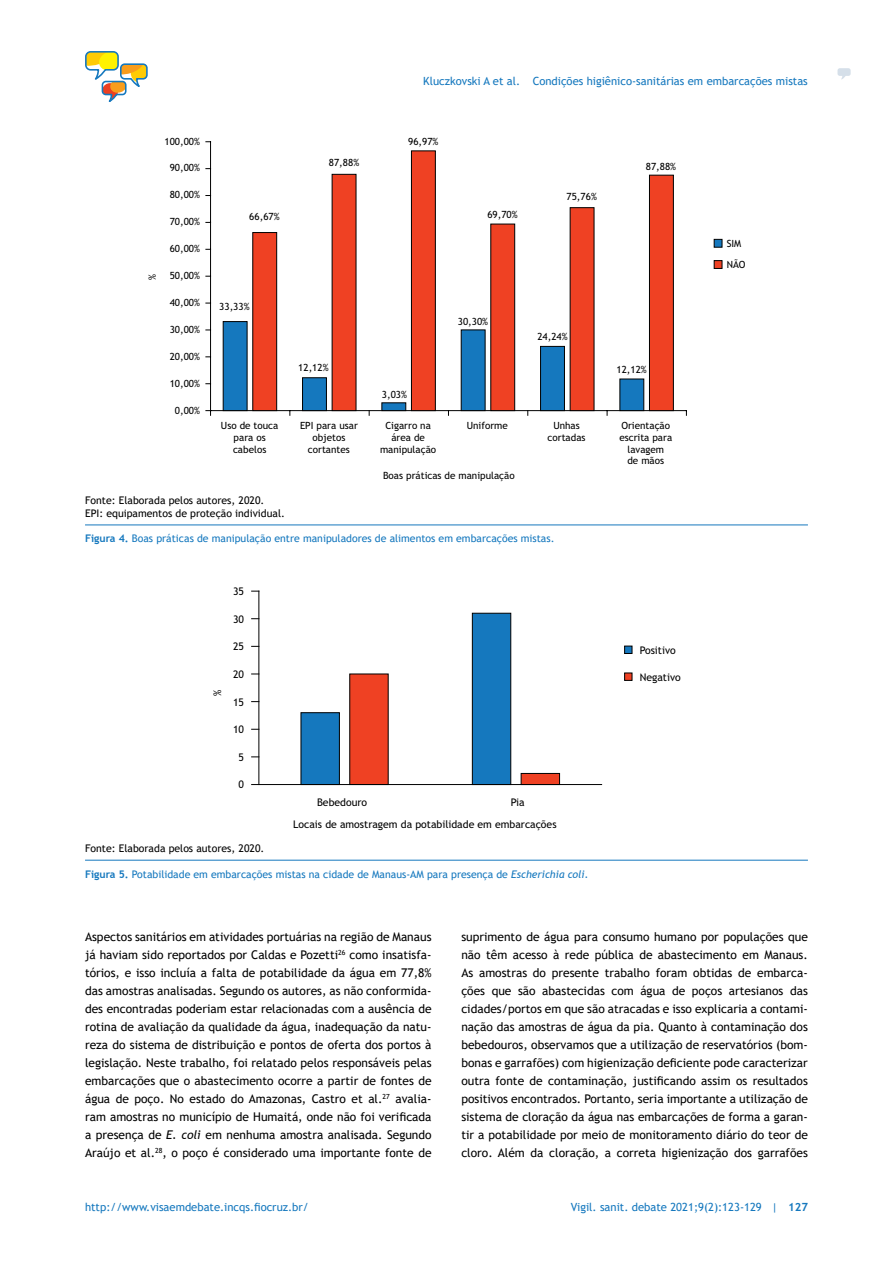
<style>
.page{position:relative;width:893px;height:1263px;background:#fff}
.page>*{position:absolute;margin:0;border:0;box-sizing:border-box;transform-origin:0 0}
.t1{font:12px/18px "Trebuchet MS";color:#000;text-align:justify}
.t2{font:11.25px "Trebuchet MS";color:#1578be}
.t3{font:10.5px/12.6px "Trebuchet MS";color:#000}
.t4{font:10.5px "Trebuchet MS";color:#1578be}
.t5{font:9.9px/11.9px "Trebuchet MS";color:#000;text-align:center}
.s1{font-weight:700}
.s2{font-style:italic}
</style>
<div class="page">
<svg style="left:85px;top:51px;width:63px;height:51px"></svg>
<svg style="left:837px;top:68px;width:14px;height:11px"></svg>
<hr style="left:85px;top:524px;width:723px;height:1px;background:#1578be">
<hr style="left:211px;top:410px;width:475px;height:1px;background:#000">
<hr style="left:210px;top:142px;width:1px;height:269px;background:#000">
<svg style="left:206px;top:410px;width:5px;height:5px"></svg>
<div style="left:223px;top:321px;width:24px;height:90px;background:#1578be"></div>
<div style="left:252px;top:232px;width:25px;height:179px;background:#ef4123;border:1px solid #000"></div>
<div style="left:302px;top:377px;width:25px;height:34px;background:#1578be;border:1px solid #000"></div>
<div style="left:332px;top:174px;width:24px;height:237px;background:#ef4123"></div>
<div style="left:381px;top:402px;width:25px;height:9px;background:#1578be;border:1px solid #000"></div>
<div style="left:411px;top:151px;width:25px;height:260px;background:#ef4123;border:1px solid #000"></div>
<div style="left:714px;top:239px;width:8px;height:9px;background:#1578be;border:1px solid #000"></div>
<div style="left:714px;top:260px;width:8px;height:9px;background:#ef4123;border:1px solid #000"></div>
<div style="left:461px;top:330px;width:24px;height:81px;background:#1578be;border:1px solid #000"></div>
<div style="left:490px;top:224px;width:25px;height:187px;background:#ef4123;border:1px solid #000"></div>
<div style="left:540px;top:346px;width:25px;height:65px;background:#1578be;border:1px solid #000"></div>
<div style="left:570px;top:207px;width:24px;height:204px;background:#ef4123"></div>
<div style="left:619px;top:379px;width:25px;height:32px;background:#1578be"></div>
<div style="left:649px;top:175px;width:25px;height:236px;background:#ef4123;border:1px solid #000"></div>
<hr style="left:85px;top:860px;width:723px;height:1px;background:#1578be">
<svg style="left:300px;top:612px;width:260px;height:172px"></svg>
<hr style="left:252px;top:784px;width:350px;height:1px;background:#000">
<div style="left:624px;top:646px;width:8px;height:8px;background:#1578be;border:1px solid #000"></div>
<div style="left:624px;top:673px;width:8px;height:8px;background:#ef4123;border:1px solid #000"></div>
<hr style="left:258px;top:591px;width:1px;height:193px;background:#000">
<p class="t5" style="left:146px;top:280px;width:7px;rotate:-90deg">%</p>
<p class="t5" style="left:165px;top:135px;width:37px">100,00%</p>
<p class="t5" style="left:170px;top:162px;width:32px">90,00%</p>
<p class="t5" style="left:170px;top:189px;width:32px">80,00%</p>
<p class="t5" style="left:170px;top:216px;width:32px">70,00%</p>
<p class="t5" style="left:170px;top:243px;width:32px">60,00%</p>
<p class="t5" style="left:170px;top:269px;width:32px">50,00%</p>
<p class="t5" style="left:170px;top:296px;width:32px">40,00%</p>
<p class="t5" style="left:170px;top:323px;width:32px">30,00%</p>
<p class="t5" style="left:170px;top:350px;width:32px">20,00%</p>
<p class="t5" style="left:170px;top:377px;width:32px">10,00%</p>
<p class="t5" style="left:175px;top:404px;width:27px">0,00%</p>
<p class="t2" style="left:423px;top:74px;width:386px">Kluczkovski A et al. Condições higiênico-sanitárias em embarcações mistas</p>
<p class="t5" style="left:249px;top:210px;width:32px">66,67%</p>
<p class="t5" style="left:329px;top:157px;width:32px">87,88%</p>
<p class="t5" style="left:408px;top:135px;width:32px">96,97%</p>
<p class="t5" style="left:487px;top:209px;width:32px">69,70%</p>
<p class="t5" style="left:567px;top:190px;width:32px">75,76%</p>
<p class="t5" style="left:646px;top:160px;width:32px">87,88%</p>
<p class="t5" style="left:219px;top:301px;width:32px">33,33%</p>
<p class="t5" style="left:298px;top:362px;width:32px">12,12%</p>
<p class="t5" style="left:382px;top:388px;width:27px">3,03%</p>
<p class="t5" style="left:458px;top:315px;width:32px">30,30%</p>
<p class="t5" style="left:537px;top:331px;width:32px">24,24%</p>
<p class="t5" style="left:617px;top:364px;width:32px">12,12%</p>
<p class="t5" style="left:221px;top:419px;width:59px">Uso de touca para os cabelos</p>
<p class="t5" style="left:300px;top:419px;width:59px">EPI para usar objetos cortantes</p>
<p class="t5" style="left:380px;top:419px;width:58px">Cigarro na área de manipulação</p>
<p class="t5" style="left:467px;top:419px;width:43px">Uniforme</p>
<p class="t5" style="left:548px;top:419px;width:39px">Unhas cortadas</p>
<p class="t5" style="left:619px;top:419px;width:54px">Orientação escrita para lavagem<br>de mãos</p>
<p class="t5" style="left:383px;top:470px;width:133px">Boas práticas de manipulação</p>
<p class="t5" style="left:727px;top:233px;width:20px;line-height:20.7px;text-align:left">SIM<br>NÃO</p>
<p class="t3" style="left:85px;top:494px;width:201px">Fonte: Elaborada pelos autores, 2020.<br>EPI: equipamentos de proteção individual.</p>
<p class="t4" style="left:85px;top:532px;width:471px"><span class="s1">Figura 4.</span> Boas práticas de manipulação entre manipuladores de alimentos em embarcações mistas.</p>
<p class="t3" style="left:233px;top:585px;width:13px">35</p>
<p class="t3" style="left:233px;top:612px;width:13px">30</p>
<p class="t3" style="left:233px;top:640px;width:13px">25</p>
<p class="t3" style="left:211px;top:696px;width:8px;rotate:-90deg">%</p>
<p class="t3" style="left:233px;top:668px;width:13px">20</p>
<p class="t3" style="left:233px;top:695px;width:13px">15</p>
<p class="t3" style="left:233px;top:723px;width:13px">10</p>
<p class="t3" style="left:238px;top:751px;width:7px">5</p>
<p class="t3" style="left:238px;top:778px;width:7px">0</p>
<p class="t3" style="left:317px;top:796px;width:52px">Bebedouro</p>
<p class="t3" style="left:511px;top:796px;width:15px">Pia</p>
<p class="t3" style="left:293px;top:818px;width:265px">Locais de amostragem da potabilidade em embarcações</p>
<p class="t3" style="left:85px;top:842px;width:181px">Fonte: Elaborada pelos autores, 2020.</p>
<p class="t4" style="left:85px;top:867px;width:505px"><span class="s1">Figura 5.</span> Potabilidade em embarcações mistas na cidade de Manaus-AM para presença de <span class="s2">Escherichia coli.</span></p>
<p class="t3" style="left:640px;top:643px;width:38px">Positivo</p>
<p class="t3" style="left:640px;top:670px;width:43px">Negativo</p>
<p class="t1" style="left:85px;top:927px;width:348px">Aspectos sanitários em atividades portuárias na região de Manaus já haviam sido reportados por Caldas e Pozetti<sup>26</sup> como insatisfa&shy;tórios, e isso incluía a falta de potabilidade da água em 77,8% das amostras analisadas. Segundo os autores, as não conformida&shy;des encontradas poderiam estar relacionadas com a ausência de rotina de avaliação da qualidade da água, inadequação da natu&shy;reza do sistema de distribuição e pontos de oferta dos portos à legislação. Neste trabalho, foi relatado pelos responsáveis pelas embarcações que o abastecimento ocorre a partir de fontes de água de poço. No estado do Amazonas, Castro et al.<sup>27</sup> avalia&shy;ram amostras no município de Humaitá, onde não foi verificada a presença de <span class="s2">E. coli</span> em nenhuma amostra analisada. Segundo Araújo et al.<sup>28</sup>, o poço é considerado uma importante fonte de</p>
<p class="t1" style="left:461px;top:927px;width:348px">suprimento de água para consumo humano por populações que não têm acesso à rede pública de abastecimento em Manaus.<br>As amostras do presente trabalho foram obtidas de embarca&shy;ções que são abastecidas com água de poços artesianos das cidades/portos em que são atracadas e isso explicaria a contami&shy;nação das amostras de água da pia. Quanto à contaminação dos bebedouros, observamos que a utilização de reservatórios (bom&shy;bonas e garrafões) com higienização deficiente pode caracterizar outra fonte de contaminação, justificando assim os resultados positivos encontrados. Portanto, seria importante a utilização de sistema de cloração da água nas embarcações de forma a garan&shy;tir a potabilidade por meio de monitoramento diário do teor de cloro. Além da cloração, a correta higienização dos garrafões</p>
<p class="t2" style="left:85px;top:1199px;width:225px">http://www.visaemdebate.incqs.fiocruz.br/</p>
<p class="t2" style="left:571px;top:1199px;width:239px">Vigil. sanit. debate 2021;9(2):123-129 | <span class="s1">127</span></p>
</div>
